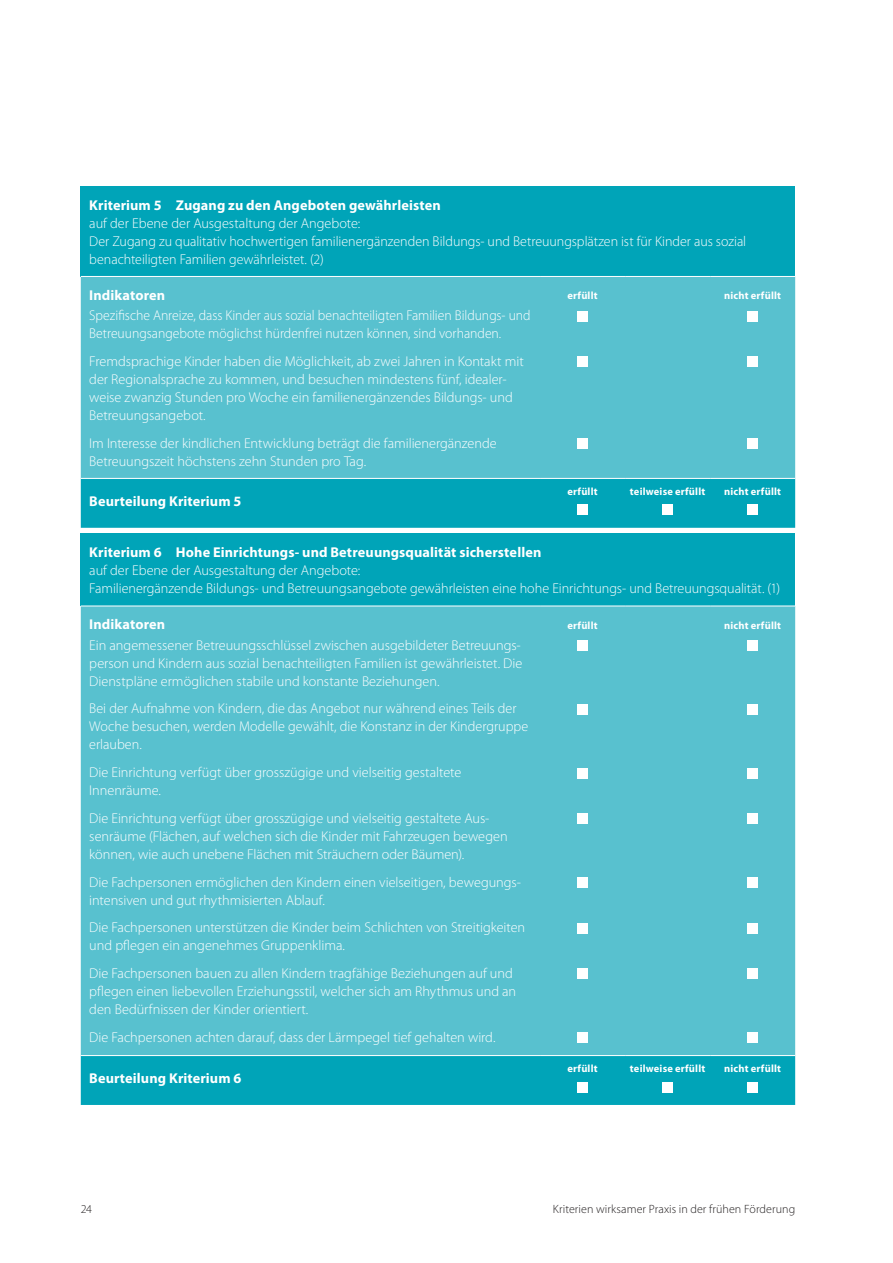
<style>
.page{position:relative;width:893px;height:1263px;background:#fff}
.page>*{position:absolute;margin:0;border:0;box-sizing:border-box;transform-origin:0 0}
.t1{font:300 14.25px/18px "Myriad Pro";letter-spacing:-.005em;color:#fff}
.t2{font:700 14.25px "Myriad Pro";letter-spacing:.01em;color:#fff}
.t3{font:300 14.25px/18px "Myriad Pro";letter-spacing:-.005em;color:#fff;scale:.96 1}
.t4{font:300 12px "Myriad Pro";letter-spacing:.01em;color:#231f20}
.t5{font:700 10.5px "Myriad Pro";letter-spacing:.02em;color:#fff}
</style>
<div class="page">
<div style="left:81px;top:186px;width:714px;height:90px;background:#00a4b8"></div>
<div style="left:81px;top:277px;width:714px;height:201px;background:#58c1cf"></div>
<div style="left:81px;top:479px;width:714px;height:49px;background:#00a4b8"></div>
<div style="left:577px;top:311px;width:11px;height:10px;background:#fff"></div>
<div style="left:747px;top:311px;width:11px;height:10px;background:#fff"></div>
<div style="left:577px;top:357px;width:11px;height:10px;background:#fff"></div>
<div style="left:747px;top:357px;width:11px;height:10px;background:#fff"></div>
<div style="left:577px;top:438px;width:11px;height:11px;background:#fff"></div>
<div style="left:747px;top:438px;width:11px;height:11px;background:#fff"></div>
<div style="left:577px;top:505px;width:11px;height:10px;background:#fff"></div>
<div style="left:662px;top:505px;width:11px;height:10px;background:#fff"></div>
<div style="left:747px;top:505px;width:11px;height:10px;background:#fff"></div>
<div style="left:81px;top:534px;width:714px;height:72px;background:#00a4b8"></div>
<div style="left:81px;top:607px;width:714px;height:448px;background:#58c1cf"></div>
<div style="left:81px;top:1056px;width:714px;height:49px;background:#00a4b8"></div>
<div style="left:577px;top:641px;width:11px;height:10px;background:#fff"></div>
<div style="left:747px;top:641px;width:11px;height:10px;background:#fff"></div>
<div style="left:577px;top:704px;width:11px;height:11px;background:#fff"></div>
<div style="left:747px;top:704px;width:11px;height:11px;background:#fff"></div>
<div style="left:577px;top:768px;width:11px;height:10px;background:#fff"></div>
<div style="left:747px;top:768px;width:11px;height:10px;background:#fff"></div>
<div style="left:577px;top:814px;width:11px;height:10px;background:#fff"></div>
<div style="left:747px;top:814px;width:11px;height:10px;background:#fff"></div>
<div style="left:577px;top:877px;width:11px;height:11px;background:#fff"></div>
<div style="left:747px;top:877px;width:11px;height:11px;background:#fff"></div>
<div style="left:577px;top:923px;width:11px;height:10px;background:#fff"></div>
<div style="left:747px;top:923px;width:11px;height:10px;background:#fff"></div>
<div style="left:577px;top:969px;width:11px;height:10px;background:#fff"></div>
<div style="left:747px;top:969px;width:11px;height:10px;background:#fff"></div>
<div style="left:577px;top:1032px;width:11px;height:11px;background:#fff"></div>
<div style="left:747px;top:1032px;width:11px;height:11px;background:#fff"></div>
<div style="left:577px;top:1082px;width:11px;height:10px;background:#fff"></div>
<div style="left:662px;top:1082px;width:11px;height:10px;background:#fff"></div>
<div style="left:747px;top:1082px;width:11px;height:10px;background:#fff"></div>
<p class="t2" style="left:89px;top:197px;width:353px">Kriterium 5 Zugang zu den Angeboten gewährleisten</p>
<p class="t1" style="left:89px;top:214px;width:658px">auf der Ebene der Ausgestaltung der Angebote:<br>Der Zugang zu qualitativ hochwertigen familienergänzenden Bildungs- und Betreuungsplätzen ist für Kinder aus sozial benachteiligten Familien gewährleistet. (2)</p>
<p class="t2" style="left:89px;top:287px;width:77px">Indikatoren</p>
<p class="t5" style="left:567px;top:290px;width:32px">erfüllt</p>
<p class="t5" style="left:724px;top:290px;width:58px">nicht erfüllt</p>
<p class="t3" style="left:89px;top:307px;width:461px">Spezifische Anreize, dass Kinder aus sozial benachteiligten Familien Bildungs- und<br>Betreuungsangebote möglichst hürdenfrei nutzen können, sind vorhanden.</p>
<p class="t1" style="left:89px;top:352px;width:436px">Fremdsprachige Kinder haben die Möglichkeit, ab zwei Jahren in Kontakt mit der Regionalsprache zu kommen, und besuchen mindestens fünf, idealer&shy;weise zwanzig Stunden pro Woche ein familienergänzendes Bildungs- und Betreuungsangebot.</p>
<p class="t1" style="left:89px;top:434px;width:409px">Im Interesse der kindlichen Entwicklung beträgt die familienergänzende<br>Betreuungszeit höchstens zehn Stunden pro Tag.</p>
<p class="t2" style="left:89px;top:493px;width:154px">Beurteilung Kriterium 5</p>
<p class="t5" style="left:567px;top:485px;width:32px">erfüllt</p>
<p class="t5" style="left:630px;top:485px;width:77px">teilweise erfüllt</p>
<p class="t5" style="left:724px;top:485px;width:58px">nicht erfüllt</p>
<p class="t2" style="left:89px;top:544px;width:454px">Kriterium 6 Hohe Einrichtungs- und Betreuungsqualität sicherstellen</p>
<p class="t1" style="left:89px;top:562px;width:692px">auf der Ebene der Ausgestaltung der Angebote:<br>Familienergänzende Bildungs- und Betreuungsangebote gewährleisten eine hohe Einrichtungs- und Betreuungsqualität. (1)</p>
<p class="t2" style="left:89px;top:617px;width:77px">Indikatoren</p>
<p class="t5" style="left:567px;top:619px;width:32px">erfüllt</p>
<p class="t5" style="left:724px;top:619px;width:58px">nicht erfüllt</p>
<p class="t1" style="left:89px;top:636px;width:435px;text-align:justify">Ein angemessener Betreuungsschlüssel zwischen ausgebildeter Betreuungs&shy;person und Kindern aus sozial benachteiligten Familien ist gewährleistet. Die Dienstpläne ermöglichen stabile und konstante Beziehungen.</p>
<p class="t1" style="left:89px;top:700px;width:440px">Bei der Aufnahme von Kindern, die das Angebot nur während eines Teils der<br>Woche besuchen, werden Modelle gewählt, die Konstanz in der Kindergruppe erlauben.</p>
<p class="t1" style="left:89px;top:764px;width:374px">Die Einrichtung verfügt über grosszügige und vielseitig gestaltete<br>Innenräume.</p>
<p class="t1" style="left:89px;top:809px;width:420px">Die Einrichtung verfügt über grosszügige und vielseitig gestaltete Aus&shy;senräume (Flächen, auf welchen sich die Kinder mit Fahrzeugen bewegen können, wie auch unebene Flächen mit Sträuchern oder Bäumen).</p>
<p class="t1" style="left:89px;top:873px;width:432px">Die Fachpersonen ermöglichen den Kindern einen vielseitigen, bewegungs&shy;intensiven und gut rhythmisierten Ablauf.</p>
<p class="t1" style="left:89px;top:919px;width:437px">Die Fachpersonen unterstützen die Kinder beim Schlichten von Streitigkeiten und pflegen ein angenehmes Gruppenklima.</p>
<p class="t1" style="left:89px;top:964px;width:428px">Die Fachpersonen bauen zu allen Kindern tragfähige Beziehungen auf und pflegen einen liebevollen Erziehungsstil, welcher sich am Rhythmus und an den Bedürfnissen der Kinder orientiert.</p>
<p class="t1" style="left:89px;top:1028px;width:408px">Die Fachpersonen achten darauf, dass der Lärmpegel tief gehalten wird.</p>
<p class="t2" style="left:89px;top:1071px;width:154px">Beurteilung Kriterium 6</p>
<p class="t5" style="left:567px;top:1062px;width:32px">erfüllt</p>
<p class="t5" style="left:630px;top:1062px;width:77px">teilweise erfüllt</p>
<p class="t5" style="left:724px;top:1062px;width:58px">nicht erfüllt</p>
<p class="t4" style="left:81px;top:1202px;width:13px">24</p>
<p class="t4" style="left:553px;top:1202px;width:244px">Kriterien wirksamer Praxis in der frühen Förderung</p>
</div>
